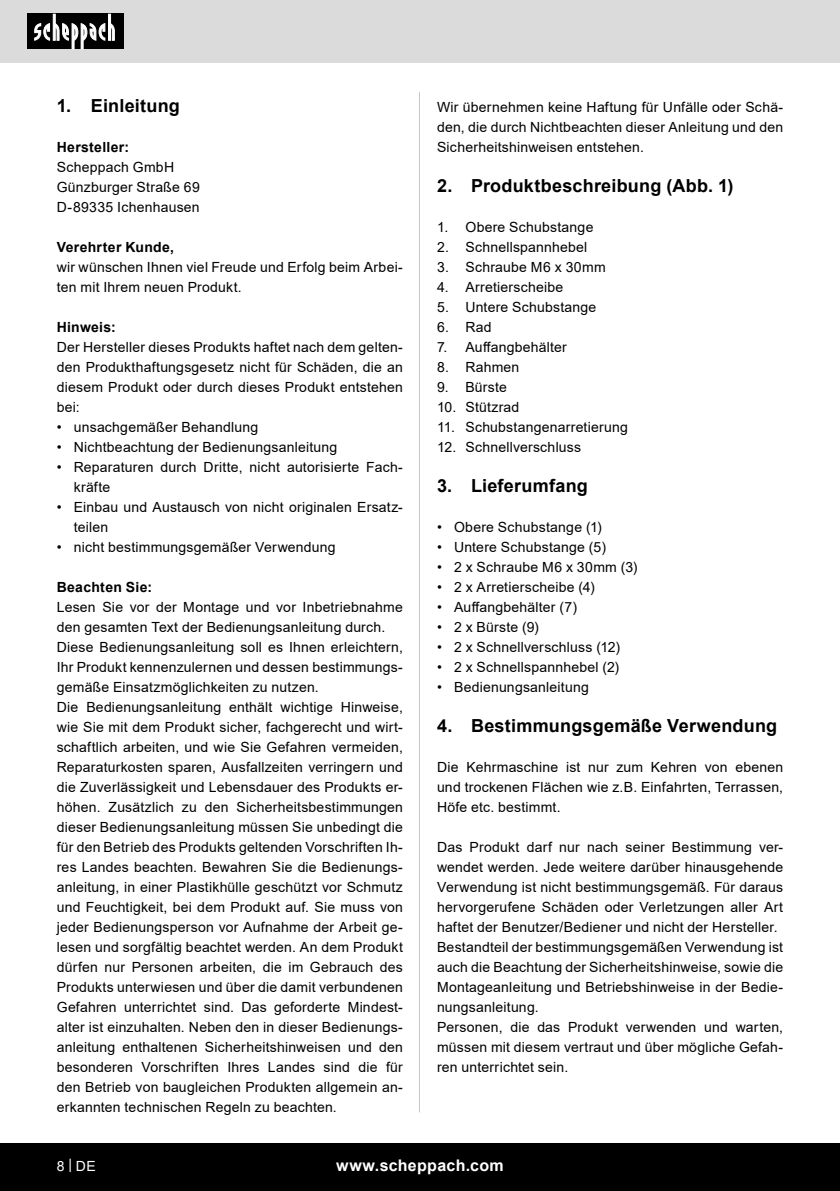
<style>
.page{position:relative;width:840px;height:1191px;background:#fff}
.page>*{position:absolute;margin:0;border:0;box-sizing:border-box;transform-origin:0 0}
.t1{font:700 18px "Arial";letter-spacing:.01em;color:#000}
.t2{font:700 16px "Arial";letter-spacing:.02em;color:#fff}
.Basiseinstellung{font:14px/20px "Arial";letter-spacing:.015em;color:#000;text-align:justify}
.t3{font:700 14px "Arial";letter-spacing:.02em;color:#000}
.t4{font:14px "Arial";color:#fff}
</style>
<div class="page">
<div style="left:0;top:0;width:839px;height:63px;background:#dbdbdb"></div>
<div style="left:0;top:1143px;width:839px;height:48px;background:#000"></div>
<div style="left:27px;top:14px;width:96px;height:35px;background:#000"></div>
<svg style="left:34px;top:14px;width:81px;height:35px"></svg>
<hr style="left:419px;top:92px;width:1px;height:1020px;background:#c7c7c7">
<p class="t1" style="left:57px;top:93px;width:125px">1. Einleitung</p>
<p class="t3" style="left:57px;top:137px;width:74px">Hersteller:</p>
<p class="Basiseinstellung" style="left:57px;top:157px;width:119px">Scheppach GmbH</p>
<p class="Basiseinstellung" style="left:57px;top:177px;width:144px">Günzburger Straße 69</p>
<p class="Basiseinstellung" style="left:57px;top:197px;width:144px">D-89335 Ichenhausen</p>
<p class="t3" style="left:57px;top:237px;width:119px">Verehrter Kunde,</p>
<p class="Basiseinstellung" style="left:57px;top:257px;width:347px">wir wünschen Ihnen viel Freude und Erfolg beim Arbei&shy;ten mit Ihrem neuen Produkt.</p>
<p class="t3" style="left:57px;top:317px;width:61px">Hinweis:</p>
<p class="Basiseinstellung" style="left:57px;top:337px;width:347px">Der Hersteller dieses Produkts haftet nach dem gelten&shy;den Produkthaftungsgesetz nicht für Schäden, die an diesem Produkt oder durch dieses Produkt entstehen bei:</p>
<p class="Basiseinstellung" style="left:57px;top:417px;width:203px">• unsachgemäßer Behandlung</p>
<p class="Basiseinstellung" style="left:57px;top:437px;width:282px">• Nichtbeachtung der Bedienungsanleitung</p>
<p class="Basiseinstellung" style="left:74px;top:457px;width:330px;text-indent:-17px">• Reparaturen durch Dritte, nicht autorisierte Fach&shy;kräfte</p>
<p class="Basiseinstellung" style="left:74px;top:497px;width:330px;text-indent:-17px">• Einbau und Austausch von nicht originalen Ersatz&shy;teilen</p>
<p class="Basiseinstellung" style="left:57px;top:537px;width:280px">• nicht bestimmungsgemäßer Verwendung</p>
<p class="t3" style="left:57px;top:577px;width:97px">Beachten Sie:</p>
<p class="Basiseinstellung" style="left:57px;top:597px;width:347px">Lesen Sie vor der Montage und vor Inbetriebnahme den gesamten Text der Bedienungsanleitung durch.</p>
<p class="Basiseinstellung" style="left:57px;top:637px;width:347px">Diese Bedienungsanleitung soll es Ihnen erleichtern, Ihr Produkt kennenzulernen und dessen bestimmungs&shy;gemäße Einsatzmöglichkeiten zu nutzen.</p>
<p class="Basiseinstellung" style="left:57px;top:697px;width:347px">Die Bedienungsanleitung enthält wichtige Hinweise, wie Sie mit dem Produkt sicher, fachgerecht und wirt&shy;schaftlich arbeiten, und wie Sie Gefahren vermeiden, Reparaturkosten sparen, Ausfallzeiten verringern und die Zuverlässigkeit und Lebensdauer des Produkts er&shy;höhen. Zusätzlich zu den Sicherheitsbestimmungen dieser Bedienungsanleitung müssen Sie unbedingt die für den Betrieb des Produkts geltenden Vorschriften Ih&shy;res Landes beachten. Bewahren Sie die Bedienungs&shy;anleitung, in einer Plastikhülle geschützt vor Schmutz und Feuchtigkeit, bei dem Produkt auf. Sie muss von jeder Bedienungsperson vor Aufnahme der Arbeit ge&shy;lesen und sorgfältig beachtet werden. An dem Produkt dürfen nur Personen arbeiten, die im Gebrauch des Produkts unterwiesen und über die damit verbundenen Gefahren unterrichtet sind. Das geforderte Mindest&shy;alter ist einzuhalten. Neben den in dieser Bedienungs&shy;anleitung enthaltenen Sicherheitshinweisen und den besonderen Vorschriften Ihres Landes sind die für den Betrieb von baugleichen Produkten allgemein an&shy;erkannten technischen Regeln zu beachten.</p>
<p class="Basiseinstellung" style="left:437px;top:97px;width:347px">Wir übernehmen keine Haftung für Unfälle oder Schä&shy;den, die durch Nichtbeachten dieser Anleitung und den Sicherheitshinweisen entstehen.</p>
<p class="t1" style="left:437px;top:173px;width:298px">2. Produktbeschreibung (Abb. 1)</p>
<p class="Basiseinstellung" style="left:437px;top:217px;width:158px">1. Obere Schubstange</p>
<p class="Basiseinstellung" style="left:437px;top:237px;width:152px">2. Schnellspannhebel</p>
<p class="Basiseinstellung" style="left:437px;top:257px;width:170px">3. Schraube M6 x 30mm</p>
<p class="Basiseinstellung" style="left:437px;top:277px;width:128px">4. Arretierscheibe</p>
<p class="Basiseinstellung" style="left:437px;top:297px;width:161px">5. Untere Schubstange</p>
<p class="Basiseinstellung" style="left:437px;top:317px;width:56px">6. Rad</p>
<p class="Basiseinstellung" style="left:437px;top:337px;width:131px">7. Auffangbehälter</p>
<p class="Basiseinstellung" style="left:437px;top:357px;width:84px">8. Rahmen</p>
<p class="Basiseinstellung" style="left:437px;top:377px;width:71px">9. Bürste</p>
<p class="Basiseinstellung" style="left:437px;top:397px;width:84px">10. Stützrad</p>
<p class="Basiseinstellung" style="left:437px;top:417px;width:192px">11. Schubstangenarretierung</p>
<p class="Basiseinstellung" style="left:437px;top:437px;width:146px">12. Schnellverschluss</p>
<p class="t1" style="left:437px;top:473px;width:152px">3. Lieferumfang</p>
<p class="Basiseinstellung" style="left:437px;top:517px;width:166px">• Obere Schubstange (1)</p>
<p class="Basiseinstellung" style="left:437px;top:537px;width:170px">• Untere Schubstange (5)</p>
<p class="Basiseinstellung" style="left:437px;top:557px;width:202px">• 2 x Schraube M6 x 30mm (3)</p>
<p class="Basiseinstellung" style="left:437px;top:577px;width:159px">• 2 x Arretierscheibe (4)</p>
<p class="Basiseinstellung" style="left:437px;top:597px;width:141px">• Auffangbehälter (7)</p>
<p class="Basiseinstellung" style="left:437px;top:617px;width:103px">• 2 x Bürste (9)</p>
<p class="Basiseinstellung" style="left:437px;top:637px;width:184px">• 2 x Schnellverschluss (12)</p>
<p class="Basiseinstellung" style="left:437px;top:657px;width:184px">• 2 x Schnellspannhebel (2)</p>
<p class="Basiseinstellung" style="left:437px;top:677px;width:153px">• Bedienungsanleitung</p>
<p class="t1" style="left:437px;top:713px;width:341px">4. Bestimmungsgemäße Verwendung</p>
<p class="Basiseinstellung" style="left:437px;top:757px;width:347px">Die Kehrmaschine ist nur zum Kehren von ebenen und trockenen Flächen wie z.B. Einfahrten, Terrassen, Höfe etc. bestimmt.</p>
<p class="Basiseinstellung" style="left:437px;top:837px;width:347px">Das Produkt darf nur nach seiner Bestimmung ver&shy;wendet werden. Jede weitere darüber hinausgehende Verwendung ist nicht bestimmungsgemäß. Für daraus hervorgerufene Schäden oder Verletzungen aller Art haftet der Benutzer/Bediener und nicht der Hersteller.</p>
<p class="Basiseinstellung" style="left:437px;top:937px;width:347px">Bestandteil der bestimmungsgemäßen Verwendung ist auch die Beachtung der Sicherheitshinweise, sowie die Montageanleitung und Betriebshinweise in der Bedie&shy;nungsanleitung.</p>
<p class="Basiseinstellung" style="left:437px;top:1017px;width:347px">Personen, die das Produkt verwenden und warten, müssen mit diesem vertraut und über mögliche Gefah&shy;ren unterrichtet sein.</p>
<p class="t4" style="left:57px;top:1156px;width:40px">8 | DE</p>
<p class="t2" style="left:336px;top:1154px;width:169px">www.scheppach.com</p>
</div>
